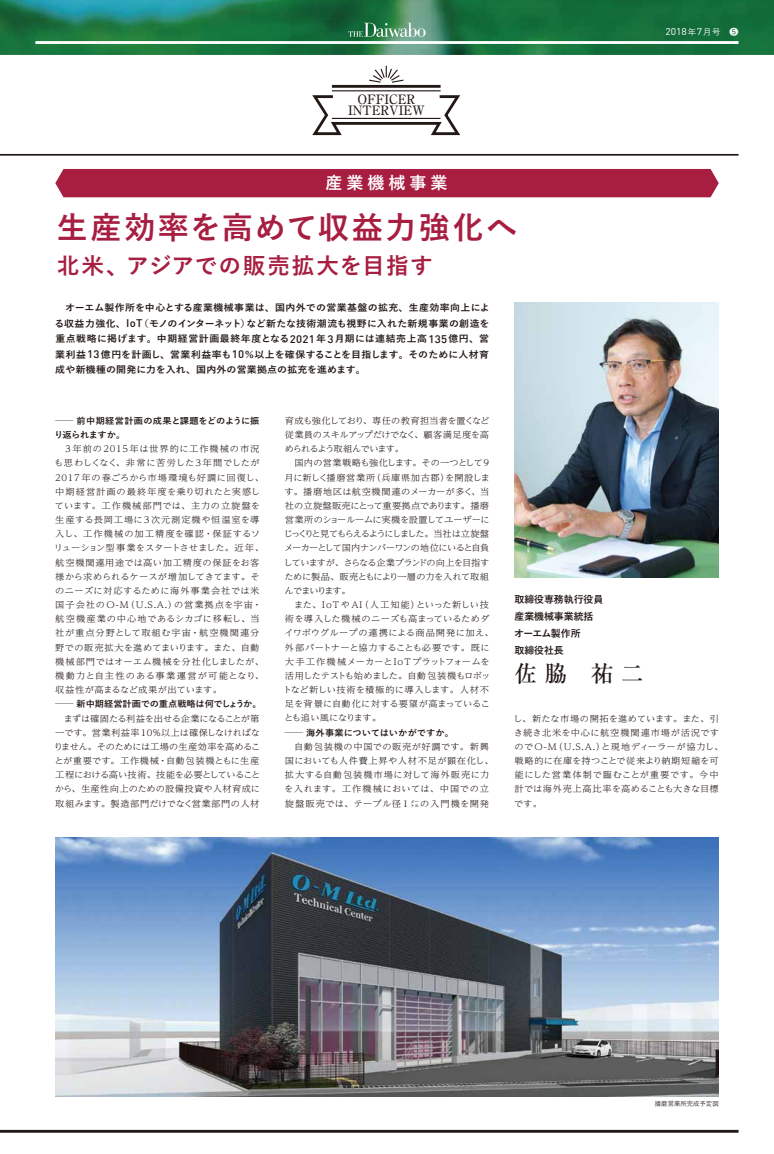
<style>
.page{position:relative;width:774px;height:1154px;background:#fff}
.page>*{position:absolute;margin:0;border:0;box-sizing:border-box;transform-origin:0 0}
.t1{font:700 31.2px "Yu Go";letter-spacing:.07em;color:#a71e41}
.t2{font:700 22.7px "Yu Go";letter-spacing:.06em;color:#a71e41}
.t3{font:500 22.7px "Ryumin Pro";color:#221815}
.t4{font:700 17px "Yu Go";letter-spacing:.235em;color:#fff}
.t5{font:500 12.9px/11.3px "Ryumin Pro";letter-spacing:-.01em;color:#221815;text-align:center}
.t6{font:700 9.9px/17px "Yu Go";letter-spacing:-.01em;color:#221815}
.t7{font:9.8px "DIN";color:#fff;scale:1.05 1}
.t8{font:700 9.4px/15.6px "Yu Go";letter-spacing:.015em;color:#221815;text-align:justify;scale:1.05 1}
.t9{font:300 8.8px/14.2px "UD Reimin Pro";letter-spacing:-.02em;color:#221815;scale:1.05 1}
.t10{font:300 8.8px/14.2px "UD Reimin Pro";letter-spacing:.07em;color:#221815;scale:1.05 1}
.t11{font:300 8.8px/14.2px "UD Reimin Pro";letter-spacing:.03em;color:#221815;text-align:justify;scale:1.05 1}
.t12{font:300 8.8px/14.2px "UD Reimin Pro";letter-spacing:.065em;color:#221815;scale:1.05 1}
.t13{font:700 8.8px/14.2px "Yu Go";color:#221815;scale:2.11 1}
.t14{font:500 6.4px "Yu Go";color:#221815}
.s1{font-family:"DIN";font-weight:500;font-size:10.8px}
.s2{font-family:"Yu Go";font-weight:500;font-size:8.5px}
</style>
<div class="page">
<img style="left:0;top:0;width:774px;height:54px">
<div style="left:55px;top:169px;width:664px;height:28px;background:#a71e41"></div>
<hr style="left:35px;top:41px;width:703px;height:3px;background:#fff">
<hr style="left:0;top:1130px;width:738px;height:2px;background:#221815">
<svg style="left:348px;top:23px;width:77px;height:14px"></svg>
<hr style="left:0;top:154px;width:738px;height:2px;background:#221815">
<img style="left:515px;top:302px;width:204px;height:275px">
<img style="left:55px;top:837px;width:664px;height:260px">
<hr style="left:332px;top:85px;width:109px;height:3px;background:#221815">
<hr style="left:332px;top:90px;width:109px;height:1px;background:#221815">
<svg style="left:312px;top:95px;width:149px;height:41px"></svg>
<svg style="left:369px;top:66px;width:35px;height:17px"></svg>
<h3 class="t5" style="left:348px;top:92px;width:79px">OFFICER<br>INTERVIEW</h3>
<h3 class="t4" style="left:325px;top:173px;width:124px">産業機械事業</h3>
<h1 class="t1" style="left:57px;top:210px;width:462px">生産効率を高めて収益力強化へ</h1>
<h2 class="t2" style="left:57px;top:253px;width:377px">北米、アジアでの販売拡大を目指す</h2>
<p class="t8" style="left:55px;top:300px;width:416px">　オーエム製作所を中心とする産業機械事業は、国内外での営業基盤の拡充、生産効率向上による収益力強化、<span class="s1">IoT</span>（モノのインターネット）など新たな技術潮流も視野に入れた新規事業の創造を重点戦略に掲げます。中期経営計画最終年度となる<span class="s1">2021</span>年<span class="s1">3</span>月期には連結売上高<span class="s1">135</span>億円、営業利益<span class="s1">13</span>億円を計画し、営業利益率も<span class="s1">10</span>％以上を確保することを目指します。そのために人材育成や新機種の開発に力を入れ、国内外の営業拠点の拡充を進めます。</p>
<p class="t7" style="left:665px;top:26px;width:71px">2018<span class="s2">年</span>7<span class="s2">月号　❺</span></p>
<p class="t13" style="left:54px;top:414px;width:99px">─前中期経営計画の成果と課題をどのように振り返られますか。</p>
<p class="t10" style="left:54px;top:441px;width:202px">　3年前の2015年は世界的に工作機械の市況も思わしくなく、非常に苦労した3 年間でしたが<br>2017年の春ごろから市場環境も好調に回復し、中期経営計画の最終年度を乗り切れたと実感しています。工作機械部門では、主力の立旋盤を生産する長岡工場に3次元測定機や恒温室を導入し、工作機械の加工精度を確認・保証するソリューション型事業をスタートさせました。近年、航空機関連用途では高い加工精度の保証をお客様から求められるケースが増加してきてます。そのニーズに対応するために海外事業会社では米国子会社のO-M（U.S.A.）の営業拠点を宇宙・航空機産業の中心地であるシカゴに移転し、当社が重点分野として取組む宇宙・航空機関連分野での販売拡大を進めてまいります。また、自動機械部門ではオーエム機械を分社化しましたが、機動力と自主性のある事業運営が可能となり、収益性が高まるなど成果が出ています。</p>
<p class="t13" style="left:55px;top:697px;width:99px">─新中期経営計画での重点戦略は何でしょうか。</p>
<p class="t11" style="left:54px;top:711px;width:198px">　まずは確固たる利益を出せる企業になることが第一です。営業利益率10％以上は確保しなければなりません。そのためには工場の生産効率を高めることが重要です。工作機械・自動包装機ともに生産工程における高い技術、技能を必要としていることから、生産性向上のための設備投資や人材育成に取組みます。製造部門だけでなく営業部門の人材</p>
<p class="t9" style="left:283px;top:413px;width:202px">育成も強化しており、専任の教育担当者を置くなど従業員のスキルアップだけでなく、顧客満足度を高められるよう取組んでいます。<br>　国内の営業戦略も強化します。その一つとして9月に新しく播磨営業所（兵庫県加古郡）を開設します。播磨地区は航空機関連のメーカーが多く、当社の立旋盤販売にとって重要拠点であります。播磨営業所のショールームに実機を設置してユーザーにじっくりと見てもらえるようにしました。当社は立旋盤メーカーとして国内ナンバーワンの地位にいると自負していますが、さらなる企業ブランドの向上を目指すために製品、販売ともにより一層の力を入れて取組んでまいります。<br>　また、IoTやAI（人工知能）といった新しい技術を導入した機械のニーズも高まっているためダイワボウグループの連携による商品開発に加え、外部パートナーと協力することも必要です。既に大手工作機械メーカーとIoTプラットフォームを活用したテストも始めました。自動包装機もロボットなど新しい技術を積極的に導入します。人材不足を背景に自動化に対する要望が高まっていることも追い風になります。</p>
<p class="t13" style="left:285px;top:725px;width:82px">─海外事業についてはいかがですか。</p>
<p class="t12" style="left:284px;top:739px;width:201px">　自動包装機の中国での販売が好調です。新興国においても人件費上昇や人材不足が顕在化し、拡大する自動包装機市場に対して海外販売に力を入れます。工作機械においては、中国での立旋盤販売では、テーブル径1㍍の入門機を開発</p>
<p class="t6" style="left:514px;top:591px;width:91px">取締役専務執行役員産業機械事業統括オーエム製作所<br>取締役社長</p>
<h2 class="t3" style="left:514px;top:655px;width:131px">佐脇 祐二</h2>
<p class="t11" style="left:513px;top:711px;width:202px;text-align:left">し、新たな市場の開拓を進めています。また、引き続き北米を中心に航空機関連市場が活況ですのでO-M（U.S.A.）と現地ディーラーが協力し、戦略的に在庫を持つことで従来より納期短縮を可能にした営業体制で臨むことが重要です。今中計では海外売上高比率を高めることも大きな目標です。</p>
<p class="t14" style="left:655px;top:1097px;width:65px">播磨営業所完成予定図</p>
</div>
